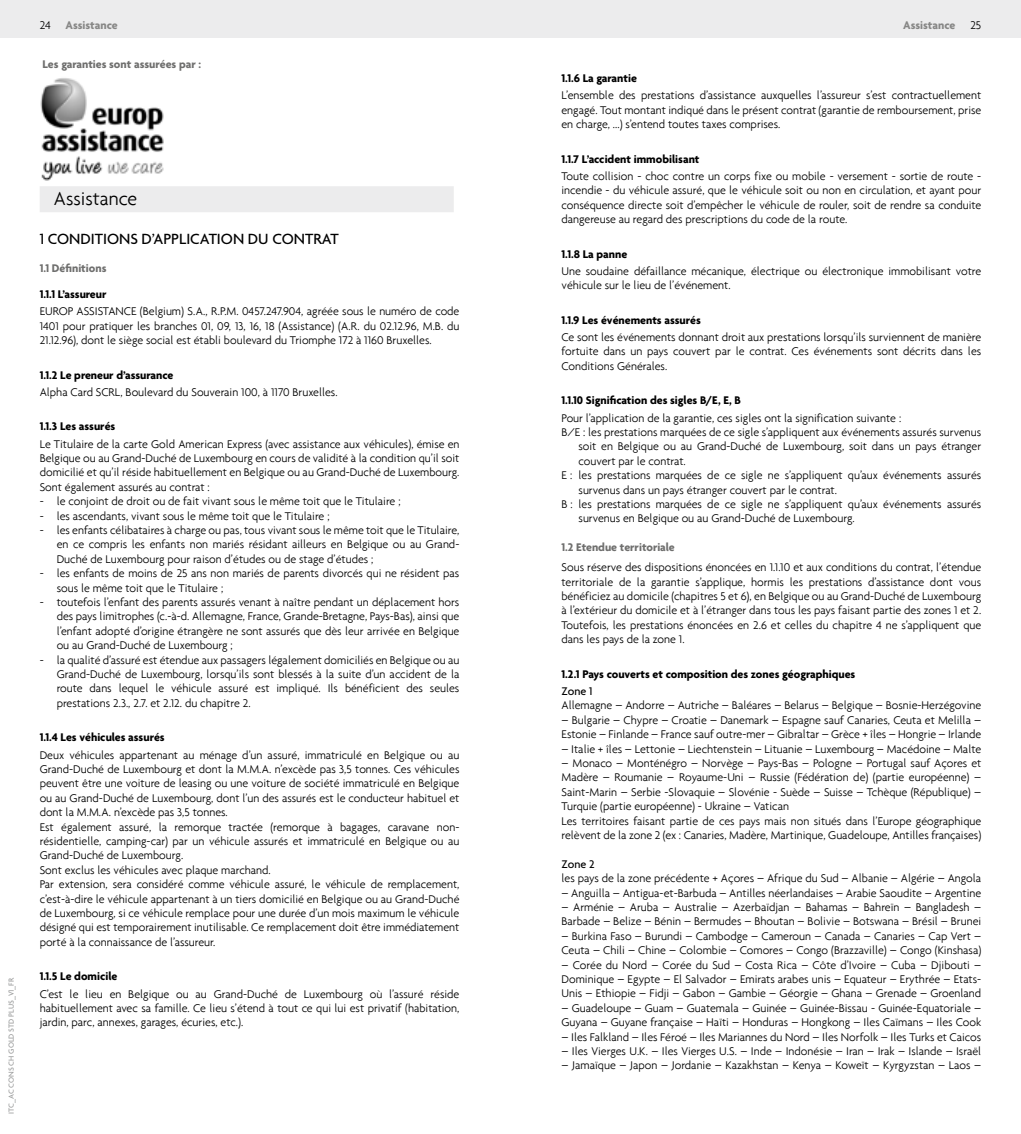
<style>
.page{position:relative;width:1021px;height:1134px;background:#fff}
.page>*{position:absolute;margin:0;border:0;box-sizing:border-box;transform-origin:0 0}
.t1{font:300 20px "Agenda";color:#000}
.t2{font:500 16px "Agenda";color:#000}
.t3{font:300 12px/14.4px "Agenda";color:#000;text-align:justify}
.t4{font:700 12px "Agenda";color:#000}
.t5{font:700 12px "Agenda";color:#6f6f6e}
.t6{font:700 12px "Agenda";color:#878786}
.t7{font:500 12px "Agenda";color:#000}
.t8{font:500 8px "Agenda";color:#9c9d9d}
.s1{font-weight:300;color:#000}
</style>
<div class="page">
<div style="left:0;top:0;width:1020px;height:37px;background:#ececed"></div>
<div style="left:40px;top:186px;width:414px;height:26px;background:#ececed"></div>
<img style="left:40px;top:78px;width:124px;height:103px">
<p class="t8" style="left:7px;top:1114px;width:137px;rotate:-90deg">ITC_AC CONS CH GOLD STD PLUS_V1_FR</p>
<p class="t6" style="left:40px;top:18px;width:79px"><span class="s1">24</span> Assistance</p>
<p class="t6" style="left:903px;top:18px;width:54px">Assistance</p>
<p class="t3" style="left:970px;top:17px;width:12px">25</p>
<p class="t5" style="left:43px;top:58px;width:160px">Les garanties sont assurées par :</p>
<h1 class="t1" style="left:54px;top:187px;width:85px">Assistance</h1>
<h2 class="t2" style="left:40px;top:230px;width:300px">1 CONDITIONS D’APPLICATION DU CONTRAT</h2>
<p class="t5" style="left:40px;top:262px;width:68px">1.1 Définitions</p>
<p class="t4" style="left:40px;top:288px;width:68px">1.1.1 L’assureur</p>
<p class="t3" style="left:40px;top:304px;width:421px">EUROP ASSISTANCE (Belgium) S.A., R.P.M. 0457.247.904, agréée sous le numéro de code 1401 pour pratiquer les branches 01, 09, 13, 16, 18 (Assistance) (A.R. du 02.12.96, M.B. du 21.12.96), dont le siège social est établi boulevard du Triomphe 172 à 1160 Bruxelles.</p>
<p class="t4" style="left:40px;top:368px;width:135px">1.1.2 Le preneur d’assurance</p>
<p class="t3" style="left:40px;top:385px;width:299px">Alpha Card SCRL, Boulevard du Souverain 100, à 1170 Bruxelles.</p>
<p class="t4" style="left:40px;top:420px;width:77px">1.1.3 Les assurés</p>
<p class="t3" style="left:40px;top:436px;width:421px">Le Titulaire de la carte Gold American Express (avec assistance aux véhicules), émise en Belgique ou au Grand-Duché de Luxembourg en cours de validité à la condition qu’il soit domicilié et qu’il réside habituellement en Belgique ou au Grand-Duché de Luxembourg.<br>Sont également assurés au contrat :</p>
<p class="t3" style="left:40px;top:494px;width:362px">- le conjoint de droit ou de fait vivant sous le même toit que le Titulaire ;</p>
<p class="t3" style="left:40px;top:508px;width:291px">- les ascendants, vivant sous le même toit que le Titulaire ;</p>
<p class="t3" style="left:57px;top:523px;width:404px;text-indent:-17px">- les enfants célibataires à charge ou pas, tous vivant sous le même toit que le Titulaire, en ce compris les enfants non mariés résidant ailleurs en Belgique ou au Grand-Duché de Luxembourg pour raison d’études ou de stage d’études ;</p>
<p class="t3" style="left:57px;top:566px;width:404px;text-indent:-17px">- les enfants de moins de 25 ans non mariés de parents divorcés qui ne résident pas sous le même toit que le Titulaire ;</p>
<p class="t3" style="left:57px;top:595px;width:404px;text-indent:-17px">- toutefois l’enfant des parents assurés venant à naître pendant un déplacement hors des pays limitrophes (c.-à-d. Allemagne, France, Grande-Bretagne, Pays-Bas), ainsi que l’enfant adopté d’origine étrangère ne sont assurés que dès leur arrivée en Belgique ou au Grand-Duché de Luxembourg ;</p>
<p class="t3" style="left:57px;top:652px;width:404px;text-indent:-17px">- la qualité d’assuré est étendue aux passagers légalement domiciliés en Belgique ou au Grand-Duché de Luxembourg, lorsqu’ils sont blessés à la suite d’un accident de la route dans lequel le véhicule assuré est impliqué. Ils bénéficient des seules prestations 2.3., 2.7. et 2.12. du chapitre 2.</p>
<p class="t4" style="left:40px;top:731px;width:126px">1.1.4 Les véhicules assurés</p>
<p class="t3" style="left:40px;top:747px;width:421px;text-align:left">Deux véhicules appartenant au ménage d’un assuré, immatriculé en Belgique ou au Grand-Duché de Luxembourg et dont la M.M.A. n’excède pas 3,5 tonnes. Ces véhicules peuvent être une voiture de leasing ou une voiture de société immatriculé en Belgique ou au Grand-Duché de Luxembourg, dont l’un des assurés est le conducteur habituel et dont la M.M.A. n’excède pas 3,5 tonnes.<br>Est également assuré, la remorque tractée (remorque à bagages, caravane non&shy;résidentielle, camping-car) par un véhicule assurés et immatriculé en Belgique ou au Grand-Duché de Luxembourg.<br>Sont exclus les véhicules avec plaque marchand.<br>Par extension, sera considéré comme véhicule assuré, le véhicule de remplacement, c’est-à-dire le véhicule appartenant à un tiers domicilié en Belgique ou au Grand-Duché de Luxembourg, si ce véhicule remplace pour une durée d’un mois maximum le véhicule désigné qui est temporairement inutilisable. Ce remplacement doit être immédiatement porté à la connaissance de l’assureur.</p>
<p class="t4" style="left:40px;top:970px;width:79px">1.1.5 Le domicile</p>
<p class="t3" style="left:40px;top:986px;width:421px">C’est le lieu en Belgique ou au Grand-Duché de Luxembourg où l’assuré réside habituellement avec sa famille. Ce lieu s’étend à tout ce qui lui est privatif (habitation, jardin, parc, annexes, garages, écuries, etc.).</p>
<p class="t4" style="left:561px;top:72px;width:77px">1.1.6 La garantie</p>
<p class="t3" style="left:561px;top:88px;width:421px">L’ensemble des prestations d’assistance auxquelles l’assureur s’est contractuellement engagé. Tout montant indiqué dans le présent contrat (garantie de remboursement, prise en charge, ...) s’entend toutes taxes comprises.</p>
<p class="t4" style="left:561px;top:152px;width:139px">1.1.7 L’accident immobilisant</p>
<p class="t3" style="left:561px;top:169px;width:421px">Toute collision - choc contre un corps fixe ou mobile - versement - sortie de route - incendie - du véhicule assuré, que le véhicule soit ou non en circulation, et ayant pour conséquence directe soit d’empêcher le véhicule de rouler, soit de rendre sa conduite dangereuse au regard des prescriptions du code de la route.</p>
<p class="t4" style="left:561px;top:247px;width:67px">1.1.8 La panne</p>
<p class="t3" style="left:561px;top:264px;width:421px">Une soudaine défaillance mécanique, électrique ou électronique immobilisant votre véhicule sur le lieu de l’événement.</p>
<p class="t4" style="left:561px;top:313px;width:141px">1.1.9 Les événements assurés</p>
<p class="t3" style="left:561px;top:330px;width:421px">Ce sont les événements donnant droit aux prestations lorsqu’ils surviennent de manière fortuite dans un pays couvert par le contrat. Ces événements sont décrits dans les Conditions Générales.</p>
<p class="t4" style="left:561px;top:394px;width:181px">1.1.10 Signification des sigles B/E, E, B</p>
<p class="t3" style="left:561px;top:410px;width:341px">Pour l’application de la garantie, ces sigles ont la signification suivante :</p>
<p class="t3" style="left:561px;top:425px;width:421px">B/E : les prestations marquées de ce sigle s’appliquent aux événements assurés survenus</p>
<p class="t3" style="left:578px;top:439px;width:404px">soit en Belgique ou au Grand-Duché de Luxembourg, soit dans un pays étranger</p>
<p class="t3" style="left:578px;top:453px;width:109px">couvert par le contrat.</p>
<p class="t3" style="left:561px;top:468px;width:421px">E : les prestations marquées de ce sigle ne s’appliquent qu’aux événements assurés</p>
<p class="t3" style="left:578px;top:482px;width:260px">survenus dans un pays étranger couvert par le contrat.</p>
<p class="t3" style="left:561px;top:497px;width:421px">B : les prestations marquées de ce sigle ne s’appliquent qu’aux événements assurés</p>
<p class="t3" style="left:578px;top:511px;width:278px">survenus en Belgique ou au Grand-Duché de Luxembourg.</p>
<p class="t5" style="left:561px;top:541px;width:115px">1.2 Etendue territoriale</p>
<p class="t3" style="left:561px;top:560px;width:421px">Sous réserve des dispositions énoncées en 1.1.10 et aux conditions du contrat, l’étendue territoriale de la garantie s’applique, hormis les prestations d’assistance dont vous bénéficiez au domicile (chapitres 5 et 6), en Belgique ou au Grand-Duché de Luxembourg à l’extérieur du domicile et à l’étranger dans tous les pays faisant partie des zones 1 et 2.<br>Toutefois, les prestations énoncées en 2.6 et celles du chapitre 4 ne s’appliquent que dans les pays de la zone 1.</p>
<p class="t4" style="left:561px;top:667px;width:295px">1.2.1 Pays couverts et composition des zones géographiques</p>
<p class="t7" style="left:561px;top:685px;width:32px">Zone 1</p>
<p class="t3" style="left:561px;top:698px;width:421px">Allemagne – Andorre – Autriche – Baléares – Belarus – Belgique – Bosnie-Herzégovine</p>
<p class="t3" style="left:561px;top:712px;width:421px">– Bulgarie – Chypre – Croatie – Danemark – Espagne sauf Canaries, Ceuta et Melilla –<br>Estonie – Finlande – France sauf outre-mer – Gibraltar – Grèce + îles – Hongrie – Irlande</p>
<p class="t3" style="left:561px;top:741px;width:421px">– Italie + îles – Lettonie – Liechtenstein – Lituanie – Luxembourg – Macédoine – Malte</p>
<p class="t3" style="left:561px;top:756px;width:421px;text-align:left">– Monaco – Monténégro – Norvège – Pays-Bas – Pologne – Portugal sauf Açores et Madère – Roumanie – Royaume-Uni – Russie (Fédération de) (partie européenne) – Saint-Marin – Serbie -Slovaquie – Slovénie - Suède – Suisse – Tchèque (République) – Turquie (partie européenne) - Ukraine – Vatican<br>Les territoires faisant partie de ces pays mais non situés dans l’Europe géographique relèvent de la zone 2 (ex : Canaries, Madère, Martinique, Guadeloupe, Antilles françaises)</p>
<p class="t7" style="left:561px;top:857px;width:35px">Zone 2</p>
<p class="t3" style="left:561px;top:871px;width:421px">les pays de la zone précédente + Açores – Afrique du Sud – Albanie – Algérie – Angola</p>
<p class="t3" style="left:561px;top:885px;width:421px">– Anguilla – Antigua-et-Barbuda – Antilles néerlandaises – Arabie Saoudite – Argentine</p>
<p class="t3" style="left:561px;top:900px;width:421px">– Arménie – Aruba – Australie – Azerbaïdjan – Bahamas – Bahreïn – Bangladesh –<br>Barbade – Belize – Bénin – Bermudes – Bhoutan – Bolivie – Botswana – Brésil – Brunei</p>
<p class="t3" style="left:561px;top:928px;width:421px">– Burkina Faso – Burundi – Cambodge – Cameroun – Canada – Canaries – Cap Vert –<br>Ceuta – Chili – Chine – Colombie – Comores – Congo (Brazzaville) – Congo (Kinshasa)</p>
<p class="t3" style="left:561px;top:957px;width:421px">– Corée du Nord – Corée du Sud – Costa Rica – Côte d’Ivoire – Cuba – Djibouti – Dominique – Egypte – El Salvador – Emirats arabes unis – Equateur – Erythrée – Etats-Unis – Ethiopie – Fidji – Gabon – Gambie – Géorgie – Ghana – Grenade – Groenland</p>
<p class="t3" style="left:561px;top:1000px;width:421px">– Guadeloupe – Guam – Guatemala – Guinée – Guinée-Bissau - Guinée-Equatoriale –<br>Guyana – Guyane française – Haïti – Honduras – Hongkong – Iles Caïmans – Iles Cook</p>
<p class="t3" style="left:561px;top:1029px;width:421px">– Iles Falkland – Iles Féroé – Iles Mariannes du Nord – Iles Norfolk – Iles Turks et Caicos</p>
<p class="t3" style="left:561px;top:1044px;width:421px">– Iles Vierges U.K. – Iles Vierges U.S. – Inde – Indonésie – Iran – Irak – Islande – Israël</p>
<p class="t3" style="left:561px;top:1058px;width:421px">– Jamaïque – Japon – Jordanie – Kazakhstan – Kenya – Koweït – Kyrgyzstan – Laos –</p>
</div>
